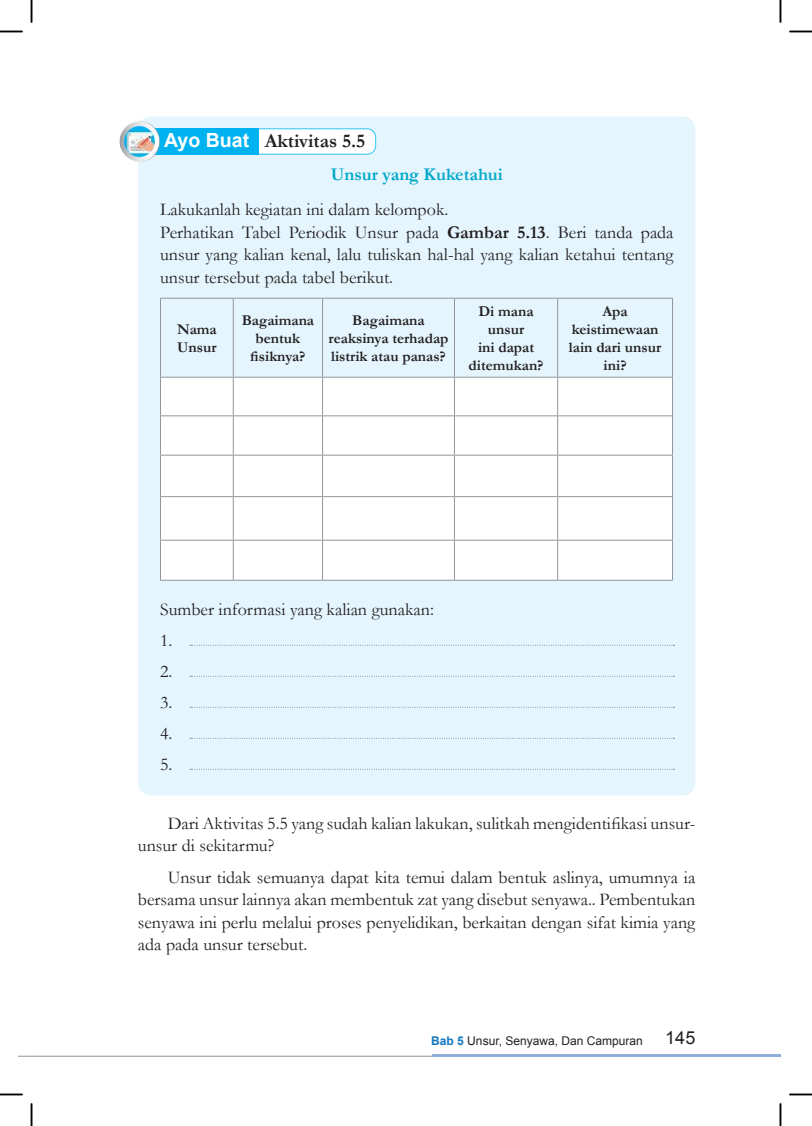
<style>
.page{position:relative;width:812px;height:1126px;background:#fff}
.page>*{position:absolute;margin:0;border:0;box-sizing:border-box;transform-origin:0 0}
.t1{font:700 19.5px "Garamond";color:#231f20}
.t2{font:18px/22.5px "Garamond";color:#231f20}
.t3{font:700 18px "Garamond";color:#00a7ca}
.t4{font:700 15px/18px "Garamond";color:#231f20;text-align:center}
.t5{font:12px "Arial";color:#231f20}
.s1{font-family:"Arial";color:#fff}
.s2{font-weight:700}
.s3{font-weight:700;color:#1278be}
.s4{font-size:18px}
</style>
<div class="page">
<hr style="left:32px;top:1056px;width:748px;height:1px;background:#939598">
<hr style="left:431px;top:1054px;width:349px;height:2px;background:#90addb">
<svg style="left:19px;top:1056px;width:13px;height:1px"></svg>
<div style="left:138px;top:117px;width:557px;height:678px;background:#e4f5fd;border-radius:13px"></div>
<svg style="left:119px;top:121px;width:257px;height:41px"></svg>
<img style="left:124px;top:126px;width:31px;height:31px;border-radius:15px">
<svg style="left:161px;top:299px;width:511px;height:78px"></svg>
<div style="left:161px;top:378px;width:511px;height:202px;background:#fff"></div>
<hr style="left:160px;top:377px;width:73px;height:1px;background:#939598">
<hr style="left:160px;top:378px;width:1px;height:37px;background:#939598">
<hr style="left:233px;top:377px;width:89px;height:1px;background:#939598">
<hr style="left:233px;top:378px;width:1px;height:37px;background:#939598">
<hr style="left:322px;top:377px;width:132px;height:1px;background:#939598">
<hr style="left:322px;top:378px;width:1px;height:37px;background:#939598">
<hr style="left:454px;top:377px;width:103px;height:1px;background:#939598">
<hr style="left:454px;top:378px;width:1px;height:37px;background:#939598">
<hr style="left:557px;top:377px;width:115px;height:1px;background:#939598">
<hr style="left:557px;top:378px;width:1px;height:37px;background:#939598">
<hr style="left:672px;top:378px;width:1px;height:37px;background:#939598">
<hr style="left:160px;top:415px;width:73px;height:1px;background:#939598">
<hr style="left:160px;top:416px;width:1px;height:39px;background:#939598">
<hr style="left:233px;top:415px;width:89px;height:1px;background:#939598">
<hr style="left:233px;top:416px;width:1px;height:39px;background:#939598">
<hr style="left:322px;top:415px;width:132px;height:1px;background:#939598">
<hr style="left:322px;top:416px;width:1px;height:39px;background:#939598">
<hr style="left:454px;top:415px;width:103px;height:1px;background:#939598">
<hr style="left:454px;top:416px;width:1px;height:39px;background:#939598">
<hr style="left:557px;top:415px;width:115px;height:1px;background:#939598">
<hr style="left:557px;top:416px;width:1px;height:39px;background:#939598">
<hr style="left:672px;top:416px;width:1px;height:39px;background:#939598">
<hr style="left:160px;top:455px;width:73px;height:1px;background:#939598">
<hr style="left:160px;top:456px;width:1px;height:40px;background:#939598">
<hr style="left:233px;top:455px;width:89px;height:1px;background:#939598">
<hr style="left:233px;top:456px;width:1px;height:40px;background:#939598">
<hr style="left:322px;top:455px;width:132px;height:1px;background:#939598">
<hr style="left:322px;top:456px;width:1px;height:40px;background:#939598">
<hr style="left:454px;top:455px;width:103px;height:1px;background:#939598">
<hr style="left:454px;top:456px;width:1px;height:40px;background:#939598">
<hr style="left:557px;top:455px;width:115px;height:1px;background:#939598">
<hr style="left:557px;top:456px;width:1px;height:40px;background:#939598">
<hr style="left:672px;top:456px;width:1px;height:40px;background:#939598">
<hr style="left:160px;top:496px;width:73px;height:1px;background:#939598">
<hr style="left:160px;top:497px;width:1px;height:43px;background:#939598">
<hr style="left:233px;top:496px;width:89px;height:1px;background:#939598">
<hr style="left:233px;top:497px;width:1px;height:43px;background:#939598">
<hr style="left:322px;top:496px;width:132px;height:1px;background:#939598">
<hr style="left:322px;top:497px;width:1px;height:43px;background:#939598">
<hr style="left:454px;top:496px;width:103px;height:1px;background:#939598">
<hr style="left:454px;top:497px;width:1px;height:43px;background:#939598">
<hr style="left:557px;top:496px;width:115px;height:1px;background:#939598">
<hr style="left:557px;top:497px;width:1px;height:43px;background:#939598">
<hr style="left:672px;top:497px;width:1px;height:43px;background:#939598">
<hr style="left:160px;top:540px;width:73px;height:1px;background:#939598">
<hr style="left:160px;top:541px;width:1px;height:39px;background:#939598">
<hr style="left:160px;top:580px;width:73px;height:1px;background:#939598">
<hr style="left:233px;top:540px;width:89px;height:1px;background:#939598">
<hr style="left:233px;top:541px;width:1px;height:39px;background:#939598">
<hr style="left:233px;top:580px;width:89px;height:1px;background:#939598">
<hr style="left:322px;top:540px;width:132px;height:1px;background:#939598">
<hr style="left:322px;top:541px;width:1px;height:39px;background:#939598">
<hr style="left:322px;top:580px;width:132px;height:1px;background:#939598">
<hr style="left:454px;top:540px;width:103px;height:1px;background:#939598">
<hr style="left:454px;top:541px;width:1px;height:39px;background:#939598">
<hr style="left:454px;top:580px;width:103px;height:1px;background:#939598">
<hr style="left:557px;top:540px;width:115px;height:1px;background:#939598">
<hr style="left:557px;top:541px;width:1px;height:39px;background:#939598">
<hr style="left:672px;top:541px;width:1px;height:39px;background:#939598">
<hr style="left:557px;top:580px;width:115px;height:1px;background:#939598">
<hr style="left:160px;top:298px;width:73px;height:1px;background:#939598">
<hr style="left:160px;top:299px;width:1px;height:78px;background:#939598">
<hr style="left:233px;top:298px;width:89px;height:1px;background:#939598">
<hr style="left:233px;top:299px;width:1px;height:78px;background:#939598">
<hr style="left:322px;top:298px;width:132px;height:1px;background:#939598">
<hr style="left:322px;top:299px;width:1px;height:78px;background:#939598">
<hr style="left:454px;top:298px;width:103px;height:1px;background:#939598">
<hr style="left:454px;top:299px;width:1px;height:78px;background:#939598">
<hr style="left:557px;top:298px;width:115px;height:1px;background:#939598">
<hr style="left:557px;top:299px;width:1px;height:78px;background:#939598">
<hr style="left:672px;top:299px;width:1px;height:78px;background:#939598">
<svg style="left:190px;top:645px;width:484px;height:1px"></svg>
<svg style="left:190px;top:676px;width:484px;height:1px"></svg>
<svg style="left:190px;top:707px;width:484px;height:1px"></svg>
<svg style="left:190px;top:738px;width:484px;height:1px"></svg>
<svg style="left:190px;top:769px;width:484px;height:1px"></svg>
<hr style="left:779px;top:0;width:2px;height:22px;background:#000">
<hr style="left:779px;top:1103px;width:2px;height:23px;background:#000">
<svg style="left:0;top:31px;width:23px;height:1px"></svg>
<svg style="left:789px;top:31px;width:22px;height:1px"></svg>
<svg style="left:0;top:1094px;width:23px;height:1px"></svg>
<svg style="left:789px;top:1094px;width:22px;height:1px"></svg>
<svg style="left:31px;top:0;width:1px;height:22px"></svg>
<svg style="left:31px;top:1103px;width:1px;height:23px"></svg>
<p class="t1" style="left:164px;top:133px;width:203px"><span class="s1">Ayo Buat</span> Aktivitas 5.5</p>
<p class="t3" style="left:331px;top:168px;width:174px">Unsur yang Kuketahui</p>
<p class="t2" style="left:160px;top:200px;width:515px">Lakukanlah kegiatan ini dalam kelompok.<br>Perhatikan Tabel Periodik Unsur pada <span class="s2">Gambar 5.13</span>. Beri tanda pada unsur yang kalian kenal, lalu tuliskan hal-hal yang kalian ketahui tentang unsur tersebut pada tabel berikut.</p>
<p class="t4" style="left:177px;top:321px;width:41px;text-align:left">Nama<br>Unsur</p>
<p class="t4" style="left:241px;top:312px;width:74px">Bagaimana bentuk fisiknya?</p>
<p class="t4" style="left:328px;top:312px;width:121px">Bagaimana reaksinya terhadap listrik atau panas?</p>
<p class="t4" style="left:468px;top:303px;width:76px">Di mana unsur<br>ini dapat ditemukan?</p>
<p class="t4" style="left:569px;top:303px;width:94px">Apa keistimewaan lain dari unsur ini?</p>
<p class="t2" style="left:160px;top:595px;width:275px;line-height:31px">Sumber informasi yang kalian gunakan:<br>1.<br>2.<br>3.<br>4.<br>5.</p>
<p class="t2" style="left:138px;top:811px;width:559px;text-indent:30px">Dari Aktivitas 5.5 yang sudah kalian lakukan, sulitkah mengidentifikasi unsur&shy;unsur di sekitarmu?</p>
<p class="t2" style="left:138px;top:868px;width:559px;text-align:justify;text-indent:30px">Unsur tidak semuanya dapat kita temui dalam bentuk aslinya, umumnya ia bersama unsur lainnya akan membentuk zat yang disebut senyawa.. Pembentukan senyawa ini perlu melalui proses penyelidikan, berkaitan dengan sifat kimia yang ada pada unsur tersebut.</p>
<p class="t5" style="left:431px;top:1036px;width:265px"><span class="s3">Bab 5</span> Unsur, Senyawa, Dan Campuran <span class="s4">145</span></p>
</div>
